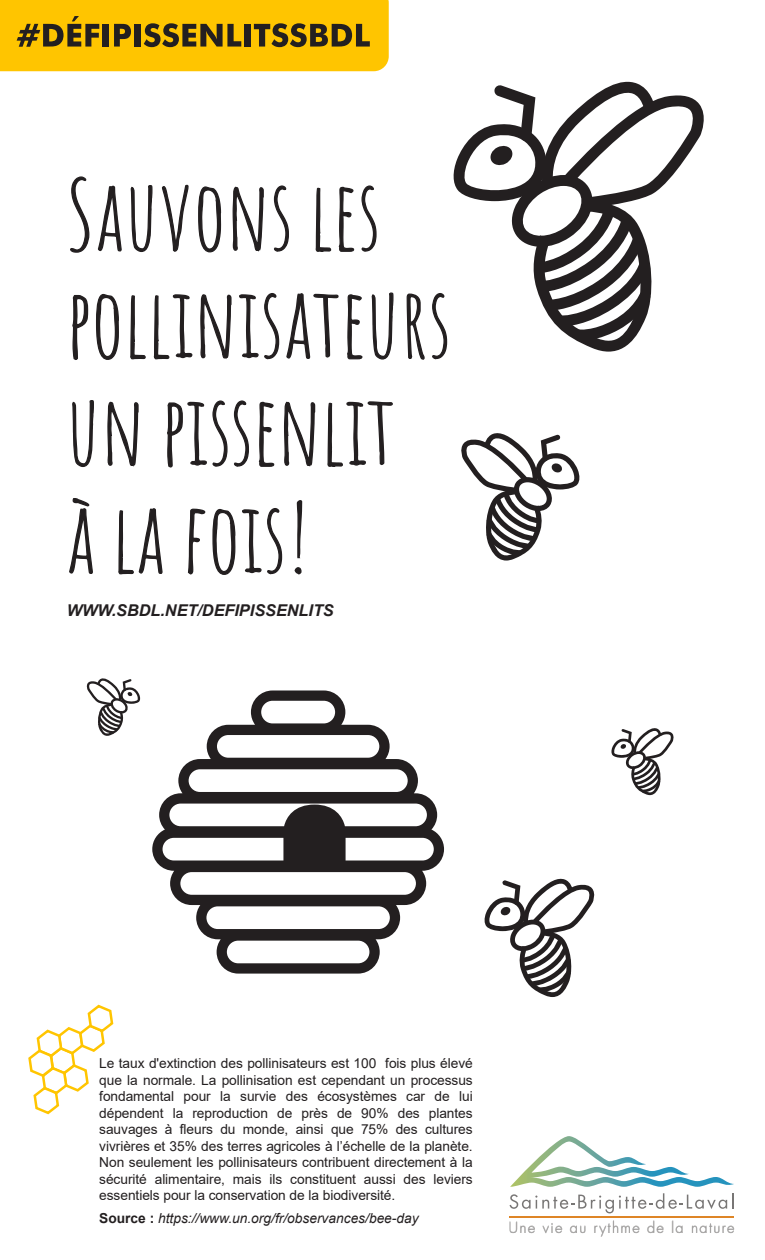
<style>
.page{position:relative;width:765px;height:1260px;background:#fff}
.page>*{position:absolute;margin:0;border:0;box-sizing:border-box;transform-origin:0 0}
.t1{font:95px/107.5px "Amatic SC";color:#231f20}
.t2{font:italic 700 16.25px "Arial";color:#231f20}
.t3{font:300 14.38px "Futura";letter-spacing:.1em;color:#787675}
.t4{font:13.75px/16.5px "Arial";letter-spacing:-.005em;color:#231f20;text-align:justify}
.t5{font:italic 13.75px "Arial";color:#231f20}
.s1{font-style:inherit}
.s2{font-weight:700;font-style:normal}
</style>
<div class="page">
<svg style="left:28px;top:1004px;width:86px;height:111px"></svg>
<svg style="left:152px;top:690px;width:292px;height:284px"></svg>
<svg style="left:611px;top:728px;width:63px;height:67px"></svg>
<svg style="left:86px;top:678px;width:54px;height:58px"></svg>
<svg style="left:461px;top:433px;width:119px;height:128px"></svg>
<svg style="left:484px;top:878px;width:111px;height:119px"></svg>
<svg style="left:406px;top:293px;width:19px;height:67px"></svg>
<svg style="left:432px;top:81px;width:272px;height:279px"></svg>
<svg style="left:0;top:0;width:394px;height:468px"></svg>
<svg style="left:69px;top:498px;width:24px;height:76px"></svg>
<svg style="left:118px;top:508px;width:45px;height:67px"></svg>
<svg style="left:187px;top:508px;width:19px;height:67px"></svg>
<svg style="left:212px;top:508px;width:71px;height:67px"></svg>
<svg style="left:294px;top:500px;width:9px;height:75px"></svg>
<svg style="left:510px;top:1136px;width:224px;height:51px"></svg>
<hr style="left:510px;top:1217px;width:224px;height:1px;background:#de8526">
<hr style="left:510px;top:1216px;width:224px;height:1px;background:#de8526">
<svg style="left:510px;top:1193px;width:223px;height:20px"></svg>
<svg style="left:509px;top:1221px;width:225px;height:16px"></svg>
<h1 class="t1" style="left:66px;top:155px;width:387px">SAUVONS LES<br>POLLINISATEURS<br>UN PISSENLIT<br>À LA FOIS!</h1>
<p class="t2" style="left:67px;top:600px;width:268px">WWW.SBDL.NET/DEFIPISSENLITS</p>
<p class="t4" style="left:99px;top:1055px;width:375px">Le taux d'extinction des pollinisateurs est 100 fois plus élevé que la normale. La pollinisation est cependant un processus fondamental pour la survie des écosystèmes car de lui dépendent la reproduction de près de 90% des plantes sauvages à fleurs du monde, ainsi que 75% des cultures viv<span class="s1">ri</span>ères et 35% des terres agricoles à l’échelle de la planète.<br>Non seulement les pollinisateurs contribuent directement à la sécurité alimentaire, mais ils constituent aussi des leviers essentiels pour la conservation de la biodiversité.</p>
<p class="t5" style="left:99px;top:1209px;width:321px"><span class="s2">Source :</span> https://www.un.org/fr/observances/bee-day</p>
<p class="t3" style="left:509px;top:1219px;width:227px">Une vie au rythme de la nature</p>
</div>
